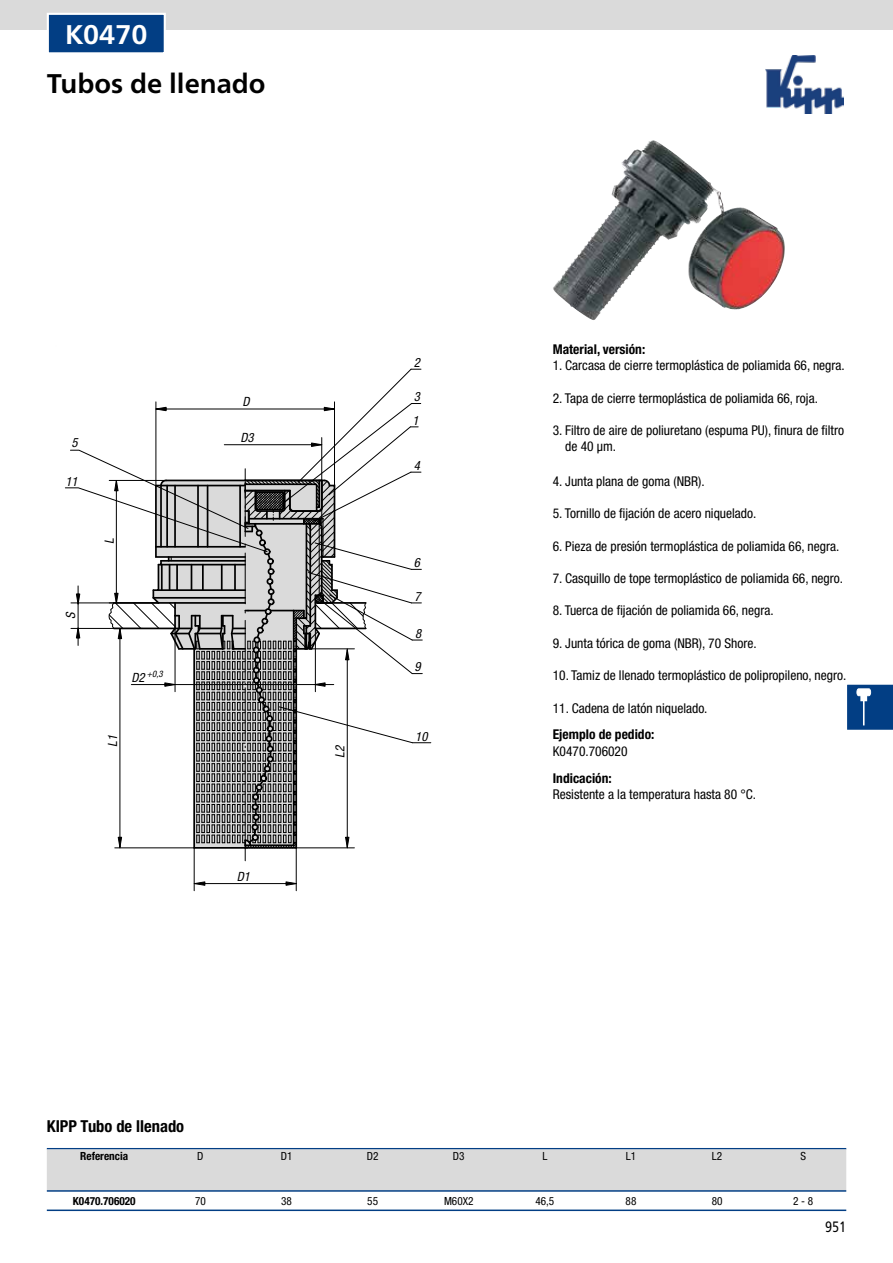
<style>
.page{position:relative;width:893px;height:1263px;background:#fff}
.page>*{position:absolute;margin:0;border:0;box-sizing:border-box;transform-origin:0 0}
.t1{font:700 27px "Frutiger Neue LTW1 G";color:#000}
.t2{font:700 27px "Frutiger Neue LTW1 G";color:#fff}
.t3{font:700 condensed 16.5px "Helvetica Neue LTW1 G";color:#000}
.t4{font:15px "Frutiger Neue LTW1 G";color:#000;scale:.81 1}
.t5{font:condensed 13.5px/16.2px "Helvetica Neue LTW1 G";color:#000}
.t6{font:700 condensed 13.5px "Helvetica Neue LTW1 G";color:#000}
.t7{font:italic condensed 12.75px "Helvetica Neue LTW1 G";color:#000}
.t8{font:condensed 11.25px "Helvetica Neue LTW1 G";color:#000}
.t9{font:700 condensed 11.25px "Helvetica Neue LTW1 G";color:#000}
.t10{font:italic condensed 9px "Helvetica Neue LTW1 G";color:#000}
.s1{font-size:12.75px}
</style>
<div class="page">
<img style="left:765px;top:55px;width:79px;height:58px">
<div style="left:0;top:0;width:893px;height:30px;background:#dadada"></div>
<svg style="left:847px;top:684px;width:46px;height:46px;background:#1d5291"></svg>
<img style="left:553px;top:140px;width:135px;height:180px">
<hr style="left:194px;top:883px;width:102px;height:1px;background:#000">
<hr style="left:194px;top:848px;width:1px;height:43px;background:#000">
<hr style="left:296px;top:848px;width:1px;height:43px;background:#000">
<hr style="left:245px;top:815px;width:1px;height:46px;background:#000">
<svg style="left:285px;top:881px;width:12px;height:5px"></svg>
<svg style="left:193px;top:881px;width:13px;height:5px"></svg>
<svg style="left:65px;top:368px;width:366px;height:485px"></svg>
<div style="left:48px;top:14px;width:117px;height:39px;background:#023e84"></div>
<div style="left:47px;top:13px;width:119px;height:41px;border:2px solid #fff"></div>
<hr style="left:47px;top:1148px;width:799px;height:1px;background:#023e84">
<div style="left:47px;top:1149px;width:799px;height:41px;background:#dadada"></div>
<hr style="left:47px;top:1190px;width:799px;height:2px;background:#023e84">
<hr style="left:47px;top:1209px;width:799px;height:2px;background:#023e84">
<h1 class="t2" style="left:65px;top:18px;width:84px">K0470</h1>
<h1 class="t1" style="left:47px;top:67px;width:220px">Tubos de llenado</h1>
<p class="t7" style="left:71px;top:436px;width:8px">5</p>
<p class="t7" style="left:65px;top:474px;width:14px">11</p>
<p class="t7" style="left:102px;top:544px;width:7px;rotate:-90deg">L</p>
<p class="t7" style="left:63px;top:619px;width:9px;rotate:-90deg">S</p>
<p class="t10" style="left:131px;top:668px;width:33px"><span class="s1">D2</span> +0,3</p>
<p class="t7" style="left:105px;top:747px;width:13px;rotate:-90deg">L1</p>
<p class="t7" style="left:242px;top:394px;width:9px">D</p>
<p class="t7" style="left:240px;top:430px;width:15px">D3</p>
<p class="t7" style="left:237px;top:869px;width:15px">D1</p>
<p class="t7" style="left:333px;top:758px;width:14px;rotate:-90deg">L2</p>
<p class="t7" style="left:414px;top:355px;width:8px">2</p>
<p class="t7" style="left:414px;top:389px;width:8px">3</p>
<p class="t7" style="left:412px;top:413px;width:8px">1</p>
<p class="t7" style="left:414px;top:458px;width:8px">4</p>
<p class="t7" style="left:414px;top:555px;width:8px">6</p>
<p class="t7" style="left:415px;top:589px;width:8px">7</p>
<p class="t7" style="left:415px;top:626px;width:8px">8</p>
<p class="t7" style="left:415px;top:659px;width:8px">9</p>
<p class="t7" style="left:415px;top:729px;width:14px">10</p>
<p class="t6" style="left:553px;top:341px;width:94px">Material, versión:</p>
<p class="t5" style="left:553px;top:357px;width:293px">1. Carcasa de cierre termoplástica de poliamida 66, negra.</p>
<p class="t5" style="left:553px;top:390px;width:267px">2. Tapa de cierre termoplástica de poliamida 66, roja.</p>
<p class="t5" style="left:565px;top:422px;width:280px;text-indent:-12px">3. Filtro de aire de poliuretano (espuma PU), finura de filtro de 40 µm.</p>
<p class="t5" style="left:553px;top:473px;width:153px">4. Junta plana de goma (NBR).</p>
<p class="t5" style="left:553px;top:505px;width:205px">5. Tornillo de fijación de acero niquelado.</p>
<p class="t5" style="left:553px;top:538px;width:288px">6. Pieza de presión termoplástica de poliamida 66, negra.</p>
<p class="t5" style="left:553px;top:570px;width:292px">7. Casquillo de tope termoplástico de poliamida 66, negro.</p>
<p class="t5" style="left:553px;top:603px;width:222px">8. Tuerca de fijación de poliamida 66, negra.</p>
<p class="t5" style="left:553px;top:635px;width:205px">9. Junta tórica de goma (NBR), 70 Shore.</p>
<p class="t5" style="left:553px;top:667px;width:295px">10. Tamiz de llenado termoplástico de polipropileno, negro.</p>
<p class="t5" style="left:553px;top:700px;width:156px">11. Cadena de latón niquelado.</p>
<p class="t6" style="left:553px;top:727px;width:103px">Ejemplo de pedido:</p>
<p class="t5" style="left:553px;top:743px;width:76px">K0470.706020</p>
<p class="t6" style="left:553px;top:770px;width:60px">Indicación:</p>
<p class="t5" style="left:553px;top:786px;width:205px">Resistente a la temperatura hasta 80 °C.</p>
<p class="t3" style="left:47px;top:1116px;width:139px">KIPP Tubo de llenado</p>
<p class="t9" style="left:80px;top:1149px;width:49px">Referencia</p>
<p class="t8" style="left:197px;top:1149px;width:8px">D</p>
<p class="t8" style="left:281px;top:1149px;width:13px">D1</p>
<p class="t8" style="left:367px;top:1149px;width:13px">D2</p>
<p class="t8" style="left:453px;top:1149px;width:13px">D3</p>
<p class="t8" style="left:542px;top:1149px;width:6px">L</p>
<p class="t8" style="left:626px;top:1149px;width:12px">L1</p>
<p class="t8" style="left:712px;top:1149px;width:12px">L2</p>
<p class="t8" style="left:800px;top:1149px;width:7px">S</p>
<p class="t9" style="left:73px;top:1194px;width:64px">K0470.706020</p>
<p class="t8" style="left:195px;top:1195px;width:12px">70</p>
<p class="t8" style="left:281px;top:1195px;width:12px">38</p>
<p class="t8" style="left:367px;top:1195px;width:12px">55</p>
<p class="t8" style="left:444px;top:1195px;width:31px">M60X2</p>
<p class="t8" style="left:535px;top:1195px;width:20px">46,5</p>
<p class="t8" style="left:626px;top:1195px;width:12px">88</p>
<p class="t8" style="left:712px;top:1195px;width:12px">80</p>
<p class="t8" style="left:793px;top:1195px;width:22px">2 - 8</p>
<p class="t4" style="left:825px;top:1215px;width:27px">951</p>
</div>
